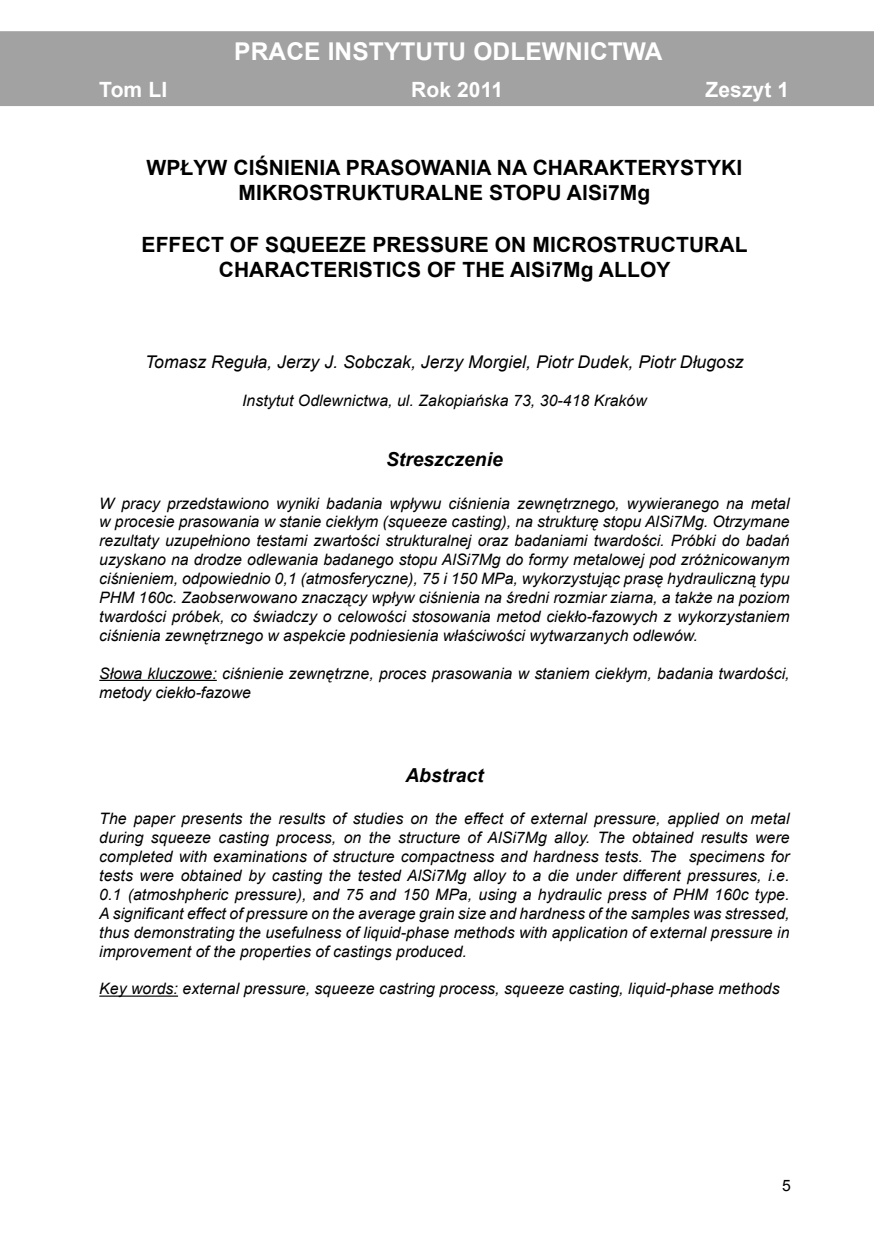
<style>
.page{position:relative;width:874px;height:1241px;background:#fff}
.page>*{position:absolute;margin:0;border:0;box-sizing:border-box;transform-origin:0 0}
.t1{font:700 24.5px "Arial";letter-spacing:.005em;color:#fff}
.t2{font:700 21px/25.2px "Arial";letter-spacing:.005em;color:#000;text-align:center}
.t3{font:700 21px "Arial";letter-spacing:.005em;color:#fff}
.t4{font:italic 700 19.25px "Arial";color:#000}
.t5{font:italic 17.5px "Arial";letter-spacing:.005em;color:#000}
.t6{font:italic 15.75px/18.9px "Arial";letter-spacing:.005em;color:#000;text-align:justify}
.t7{font:15.75px "Arial";color:#000}
</style>
<div class="page">
<div style="left:0;top:31px;width:873px;height:75px;background:#a2a2a2;border:2px solid #818181"></div>
<hr style="left:99px;top:679px;width:118px;height:2px;background:#000">
<hr style="left:99px;top:995px;width:79px;height:1px;background:#000">
<h1 class="t1" style="left:234px;top:35px;width:429px">PRACE INSTYTUTU ODLEWNICTWA</h1>
<h2 class="t3" style="left:99px;top:75px;width:69px">Tom LI</h2>
<h2 class="t3" style="left:411px;top:75px;width:93px">Rok 2011</h2>
<h2 class="t3" style="left:705px;top:75px;width:85px">Zeszyt 1</h2>
<h2 class="t2" style="left:146px;top:155px;width:597px">WPŁYW CIŚNIENIA PRASOWANIA NA CHARAKTERYSTYKI<br>MIKROSTRUKTURALNE STOPU AlSi7Mg</h2>
<h2 class="t2" style="left:141px;top:232px;width:607px">EFFECT OF SQUEEZE PRESSURE ON MICROSTRUCTURAL<br>CHARACTERISTICS OF THE AlSi7Mg ALLOY</h2>
<p class="t5" style="left:145px;top:350px;width:600px">Tomasz Reguła, Jerzy J. Sobczak, Jerzy Morgiel, Piotr Dudek, Piotr Długosz</p>
<p class="t6" style="left:242px;top:391px;width:406px">Instytut Odlewnictwa, ul. Zakopiańska 73, 30-418 Kraków</p>
<p class="t4" style="left:386px;top:446px;width:118px">Streszczenie</p>
<p class="t6" style="left:99px;top:493px;width:691px">W pracy przedstawiono wyniki badania wpływu ciśnienia zewnętrznego, wywieranego na metal w procesie prasowania w stanie ciekłym (squeeze casting), na strukturę stopu AlSi7Mg. Otrzymane rezultaty uzupełniono testami zwartości strukturalnej oraz badaniami twardości. Próbki do badań uzyskano na drodze odlewania badanego stopu AlSi7Mg do formy metalowej pod zróżnicowanym ciśnieniem, odpowiednio 0,1 (atmosferyczne), 75 i 150 MPa, wykorzystując prasę hydrauliczną typu PHM 160c. Zaobserwowano znaczący wpływ ciśnienia na średni rozmiar ziarna, a także na poziom twardości próbek, co świadczy o celowości stosowania metod ciekło-fazowych z wykorzystaniem ciśnienia zewnętrznego w aspekcie podniesienia właściwości wytwarzanych odlewów.</p>
<p class="t6" style="left:99px;top:664px;width:691px">Słowa kluczowe: ciśnienie zewnętrzne, proces prasowania w staniem ciekłym, badania twardości, metody ciekło-fazowe</p>
<p class="t4" style="left:405px;top:762px;width:80px">Abstract</p>
<p class="t6" style="left:99px;top:809px;width:691px">The paper presents the results of studies on the effect of external pressure, applied on metal during squeeze casting process, on the structure of AlSi7Mg alloy. The obtained results were completed with examinations of structure compactness and hardness tests. The specimens for tests were obtained by casting the tested AlSi7Mg alloy to a die under different pressures, i.e.<br>0.1 (atmoshpheric pressure), and 75 and 150 MPa, using a hydraulic press of PHM 160c type.<br>A significant effect of pressure on the average grain size and hardness of the samples was stressed, thus demonstrating the usefulness of liquid-phase methods with application of external pressure in improvement of the properties of castings produced.</p>
<p class="t6" style="left:99px;top:979px;width:681px">Key words: external pressure, squeeze castring process, squeeze casting, liquid-phase methods</p>
<p class="t7" style="left:781px;top:1174px;width:10px">5</p>
</div>
